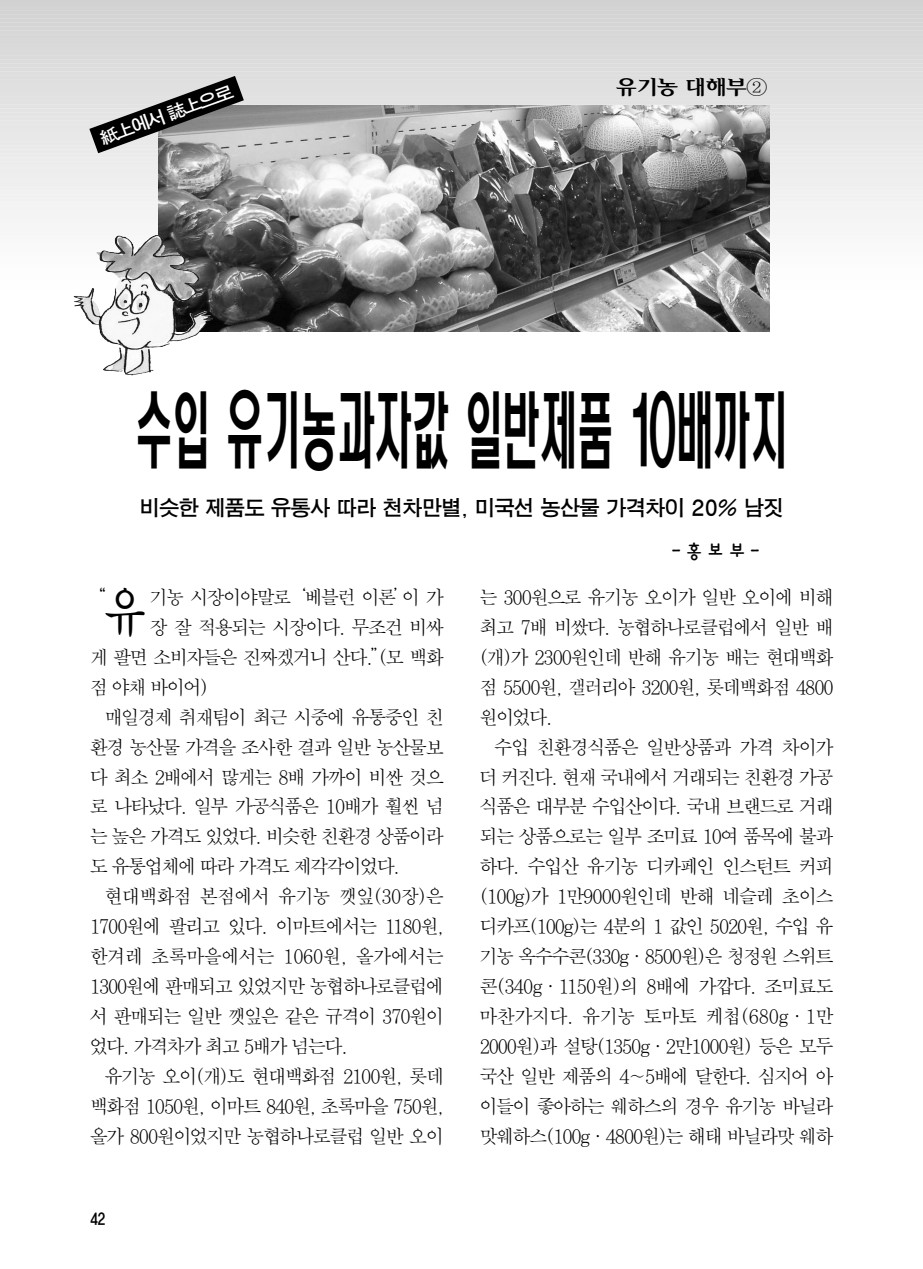
<style>
.page{position:relative;width:923px;height:1269px;background:#fff}
.page>*{position:absolute;margin:0;border:0;box-sizing:border-box;transform-origin:0 0}
.t1{font:84px "Cstre L";letter-spacing:-.115em;color:#000;scale:.5 1}
.t2{font:52.5px "SM Amu T";color:#000;scale:.8 1}
.t3{font:21px "SM Ago T";letter-spacing:-.07em;color:#000}
.t4{font:20.12px "Iris L";letter-spacing:-.075em;color:#000;scale:1.1 1}
.t5{font:19.25px/29.9px "SM Amu S";letter-spacing:-.12em;color:#000;text-align:justify}
.t6{font:19.25px "SM Amu S";letter-spacing:-.07em;color:#000}
.t7{font:19.25px "SM Amu S";letter-spacing:-.085em;color:#000}
.t8{font:19.25px "SM Amu T";color:#000;scale:.8 1}
.t9{font:17.5px "SM Ago T";color:#fff;scale:1.1 1}
.t10{font:17.5px "Baek M";color:#000}
.t11{font:14px "Cstre L";color:#000;scale:.85 1}
</style>
<div class="page">
<div style="left:0;top:0;width:922px;height:8px;background:#d2d2d2"></div>
<div style="left:0;top:4px;width:922px;height:8px;background:#d3d3d3"></div>
<div style="left:0;top:9px;width:922px;height:7px;background:#d3d3d3"></div>
<div style="left:0;top:13px;width:922px;height:7px;background:#d4d4d4"></div>
<div style="left:0;top:17px;width:922px;height:7px;background:#d5d5d5"></div>
<div style="left:0;top:21px;width:922px;height:7px;background:#d5d5d5"></div>
<div style="left:0;top:25px;width:922px;height:7px;background:#d6d6d6"></div>
<div style="left:0;top:29px;width:922px;height:7px;background:#d7d7d7"></div>
<div style="left:0;top:33px;width:922px;height:7px;background:#d7d7d7"></div>
<div style="left:0;top:37px;width:922px;height:8px;background:#d8d8d8"></div>
<div style="left:0;top:45px;width:922px;height:8px;background:#dadada"></div>
<div style="left:0;top:49px;width:922px;height:8px;background:#dadada"></div>
<div style="left:0;top:54px;width:922px;height:7px;background:#dbdbdb"></div>
<div style="left:0;top:58px;width:922px;height:7px;background:#dcdcdc"></div>
<div style="left:0;top:62px;width:922px;height:7px;background:#dcdcdc"></div>
<div style="left:0;top:66px;width:922px;height:7px;background:#ddd"></div>
<div style="left:0;top:70px;width:922px;height:7px;background:#dedede"></div>
<div style="left:0;top:74px;width:922px;height:7px;background:#dedede"></div>
<div style="left:0;top:78px;width:922px;height:7px;background:#dfdfdf"></div>
<div style="left:0;top:82px;width:922px;height:8px;background:#e0e0e0"></div>
<div style="left:0;top:90px;width:922px;height:8px;background:#e1e1e1"></div>
<div style="left:0;top:94px;width:922px;height:8px;background:#e2e2e2"></div>
<div style="left:0;top:99px;width:922px;height:7px;background:#e2e2e2"></div>
<div style="left:0;top:103px;width:922px;height:7px;background:#e3e3e3"></div>
<div style="left:0;top:107px;width:922px;height:7px;background:#e4e4e4"></div>
<div style="left:0;top:111px;width:922px;height:7px;background:#e4e4e4"></div>
<div style="left:0;top:115px;width:922px;height:7px;background:#e5e5e5"></div>
<div style="left:0;top:119px;width:922px;height:7px;background:#e6e6e6"></div>
<div style="left:0;top:123px;width:922px;height:7px;background:#e6e6e6"></div>
<div style="left:0;top:127px;width:922px;height:8px;background:#e7e7e7"></div>
<div style="left:0;top:135px;width:922px;height:8px;background:#e8e8e8"></div>
<div style="left:0;top:139px;width:922px;height:8px;background:#e9e9e9"></div>
<div style="left:0;top:144px;width:922px;height:7px;background:#eaeaea"></div>
<div style="left:0;top:148px;width:922px;height:7px;background:#eaeaea"></div>
<div style="left:0;top:152px;width:922px;height:7px;background:#ebebeb"></div>
<div style="left:0;top:156px;width:922px;height:7px;background:#ececec"></div>
<div style="left:0;top:160px;width:922px;height:7px;background:#ececec"></div>
<div style="left:0;top:164px;width:922px;height:7px;background:#ededed"></div>
<div style="left:0;top:168px;width:922px;height:7px;background:#ededed"></div>
<div style="left:0;top:172px;width:922px;height:8px;background:#eee"></div>
<div style="left:0;top:180px;width:922px;height:8px;background:#efefef"></div>
<div style="left:0;top:185px;width:922px;height:7px;background:#f0f0f0"></div>
<div style="left:0;top:189px;width:922px;height:7px;background:#f1f1f1"></div>
<div style="left:0;top:193px;width:922px;height:7px;background:#f1f1f1"></div>
<div style="left:0;top:197px;width:922px;height:7px;background:#f2f2f2"></div>
<div style="left:0;top:201px;width:922px;height:7px;background:#f3f3f3"></div>
<div style="left:0;top:205px;width:922px;height:7px;background:#f3f3f3"></div>
<div style="left:0;top:209px;width:922px;height:7px;background:#f4f4f4"></div>
<div style="left:0;top:213px;width:922px;height:7px;background:#f4f4f4"></div>
<div style="left:0;top:217px;width:922px;height:8px;background:#f5f5f5"></div>
<div style="left:0;top:225px;width:922px;height:8px;background:#f6f6f6"></div>
<div style="left:0;top:230px;width:922px;height:7px;background:#f6f6f6"></div>
<div style="left:0;top:234px;width:922px;height:7px;background:#f7f7f7"></div>
<div style="left:0;top:238px;width:922px;height:7px;background:#f8f8f8"></div>
<div style="left:0;top:242px;width:922px;height:7px;background:#f9f9f9"></div>
<div style="left:0;top:246px;width:922px;height:7px;background:#f9f9f9"></div>
<svg style="left:96px;top:250px;width:674px;height:4px"></svg>
<svg style="left:98px;top:254px;width:672px;height:4px"></svg>
<svg style="left:99px;top:258px;width:671px;height:4px"></svg>
<svg style="left:105px;top:262px;width:665px;height:4px"></svg>
<svg style="left:105px;top:266px;width:665px;height:4px"></svg>
<svg style="left:105px;top:270px;width:665px;height:5px"></svg>
<img style="left:159px;top:105px;width:610px;height:226px">
<svg style="left:89px;top:76px;width:155px;height:77px"></svg>
<img style="left:161px;top:245px;width:38px;height:86px">
<p class="t9" style="left:98px;top:131px;width:129px;rotate:-20deg">紙上에서 誌上으로</p>
<p class="t4" style="left:615px;top:77px;width:140px">유기농 대해부②</p>
<h1 class="t1" style="left:133px;top:392px;width:1314px">수입 유기농과자값 일반제품 10배까지</h1>
<p class="t3" style="left:139px;top:498px;width:646px">비슷한 제품도 유통사 따라 천차만별, 미국선 농산물 가격차이 20% 남짓</p>
<h2 class="t2" style="left:104px;top:588px;width:54px">유</h2>
<p class="t5" style="left:149px;top:583px;width:296px">기농 시장이야말로‘베블런 이론’이 가</p>
<p class="t8" style="left:90px;top:588px;width:21px">“</p>
<p class="t5" style="left:149px;top:613px;width:296px">장 잘 적용되는 시장이다. 무조건 비싸</p>
<p class="t5" style="left:89px;top:643px;width:356px">게 팔면 소비자들은 진짜겠거니 산다.”(모 백화</p>
<p class="t5" style="left:89px;top:673px;width:121px">점 야채 바이어)</p>
<p class="t5" style="left:104px;top:703px;width:341px">매일경제 취재팀이 최근 시중에 유통중인 친</p>
<p class="t5" style="left:89px;top:733px;width:356px">환경 농산물 가격을 조사한 결과 일반 농산물보</p>
<p class="t5" style="left:89px;top:763px;width:356px">다 최소 2배에서 많게는 8배 가까이 비싼 것으</p>
<p class="t5" style="left:89px;top:793px;width:356px">로 나타났다. 일부 가공식품은 10배가 훨씬 넘</p>
<p class="t5" style="left:89px;top:823px;width:356px">는 높은 가격도 있었다. 비슷한 친환경 상품이라</p>
<p class="t5" style="left:89px;top:853px;width:312px">도 유통업체에 따라 가격도 제각각이었다.</p>
<p class="t7" style="left:104px;top:888px;width:341px">현대백화점 본점에서 유기농 깻잎(30장)은</p>
<p class="t5" style="left:89px;top:912px;width:356px">1700원에 팔리고 있다. 이마트에서는 1180원,</p>
<p class="t6" style="left:89px;top:947px;width:356px">한겨레 초록마을에서는 1060원, 올가에서는</p>
<p class="t5" style="left:89px;top:972px;width:356px">1300원에 판매되고 있었지만 농협하나로클럽에</p>
<p class="t5" style="left:89px;top:1002px;width:356px">서 판매되는 일반 깻잎은 같은 규격이 370원이</p>
<p class="t5" style="left:89px;top:1032px;width:260px">었다. 가격차가 최고 5배가 넘는다.</p>
<p class="t5" style="left:104px;top:1062px;width:341px">유기농 오이(개)도 현대백화점 2100원, 롯데</p>
<p class="t5" style="left:89px;top:1092px;width:356px">백화점 1050원, 이마트 840원, 초록마을 750원,</p>
<p class="t5" style="left:89px;top:1122px;width:356px">올가 800원이었지만 농협하나로클럽 일반 오이</p>
<p class="t11" style="left:89px;top:1212px;width:21px">42</p>
<p class="t10" style="left:671px;top:544px;width:90px">- 홍보부-</p>
<p class="t5" style="left:479px;top:583px;width:356px">는 300원으로 유기농 오이가 일반 오이에 비해 최고 7배 비쌌다. 농협하나로클럽에서 일반 배 (개)가 2300원인데 반해 유기농 배는 현대백화 점 5500원, 갤러리아 3200원, 롯데백화점 4800 원이었다.</p>
<p class="t5" style="left:479px;top:733px;width:356px;text-indent:15px">수입 친환경식품은 일반상품과 가격 차이가 더 커진다. 현재 국내에서 거래되는 친환경 가공 식품은 대부분 수입산이다. 국내 브랜드로 거래 되는 상품으로는 일부 조미료 10여 품목에 불과 하다. 수입산 유기농 디카페인 인스턴트 커피 (100g)가 1만9000원인데 반해 네슬레 초이스 디카프(100g)는 4분의 1 값인 5020원, 수입 유 기농 옥수수콘(330gㆍ8500원)은 청정원 스위트 콘(340gㆍ1150원)의 8배에 가깝다. 조미료도 마찬가지다. 유기농 토마토 케첩(680gㆍ1만 2000원)과 설탕(1350gㆍ2만1000원) 등은 모두 국산 일반 제품의 4~5배에 달한다. 심지어 아 이들이 좋아하는 웨하스의 경우 유기농 바닐라 맛웨하스(100gㆍ4800원)는 해태 바닐라맛 웨하</p>
</div>
